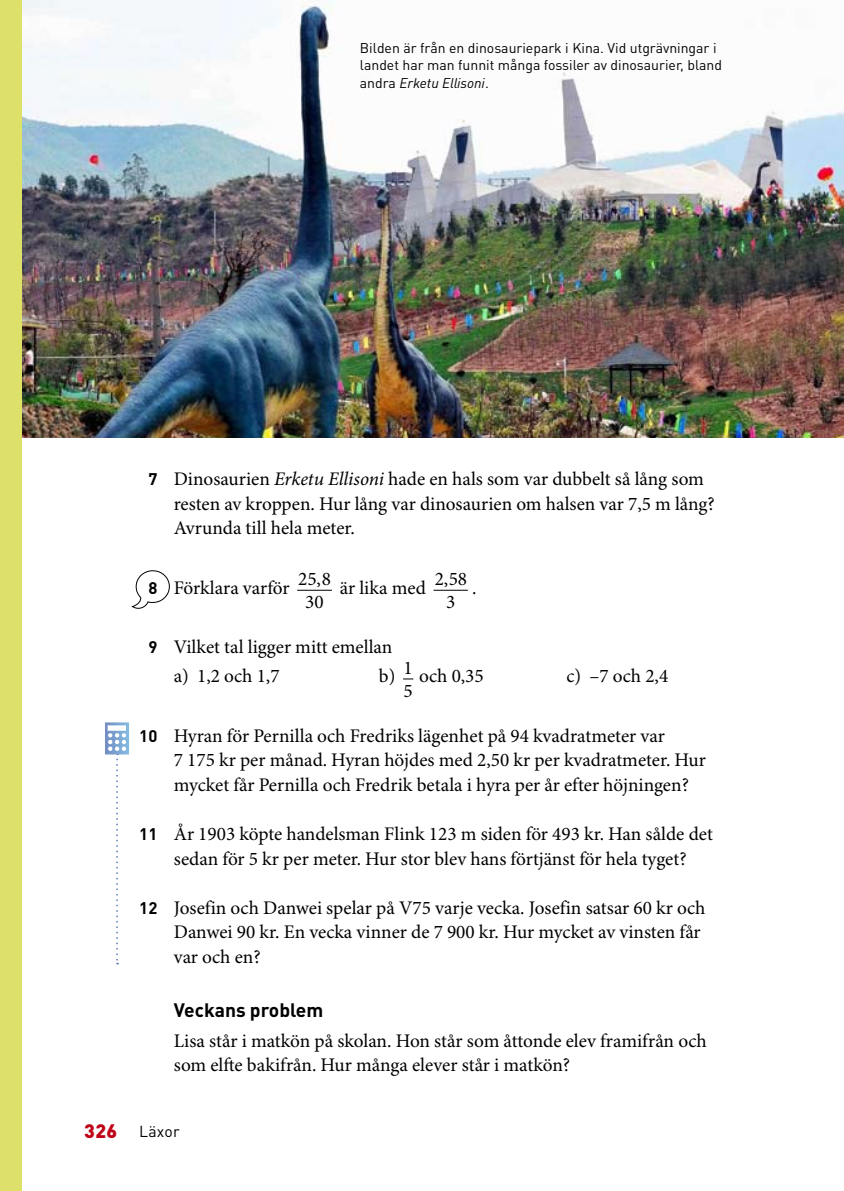
<style>
.page{position:relative;width:844px;height:1191px;background:#fff}
.page>*{position:absolute;margin:0;border:0;box-sizing:border-box;transform-origin:0 0}
.t1{font:19.25px/24.5px "Minion Pro";color:#000}
.t2{font:700 19.25px "DIN Pro";color:#000}
.t3{font:15.75px "DIN Pro";letter-spacing:.02em;color:#000}
.t4{font:14px/17.5px "DIN Pro";color:#000}
.s1{font-style:italic}
.s2{font-family:"DIN Pro";font-weight:700;font-size:16.62px}
.s3{font-weight:900;font-size:19.25px;color:#c00418}
</style>
<div class="page">
<hr style="left:297px;top:590px;width:35px;height:1px;background:#000">
<hr style="left:433px;top:590px;width:34px;height:1px;background:#000">
<svg style="left:131px;top:570px;width:39px;height:39px"></svg>
<svg style="left:105px;top:722px;width:24px;height:242px"></svg>
<img style="left:22px;top:0;width:821px;height:438px">
<div style="left:0;top:0;width:22px;height:1191px;background:#dde069"></div>
<p class="t4" style="left:360px;top:38px;width:363px">Bilden är från en dinosauriepark i Kina. Vid utgrävningar i landet har man funnit många fossiler av dinosaurier, bland andra <span class="s1">Erketu Ellisoni</span>.</p>
<p class="t1" style="left:174px;top:468px;width:542px;text-indent:-25px"><span class="s2">7</span> Dinosaurien <span class="s1">Erketu Ellisoni</span> hade en hals som var dubbelt så lång som resten av kroppen. Hur lång var dinosaurien om halsen var 7,5 m lång?<br>Avrunda till hela meter.</p>
<p class="t1" style="left:148px;top:576px;width:143px"><span class="s2">8</span> Förklara varför</p>
<p class="t1" style="left:298px;top:567px;width:34px;line-height:23.4px;text-align:center">25 8<br>30</p>
<p class="t1" style="left:316px;top:567px;width:6px">,</p>
<p class="t1" style="left:340px;top:576px;width:87px">är lika med</p>
<p class="t1" style="left:434px;top:567px;width:34px;line-height:23.4px;text-align:center">258<br>3</p>
<p class="t1" style="left:443px;top:567px;width:6px">,</p>
<p class="t1" style="left:472px;top:576px;width:6px">.</p>
<p class="t1" style="left:174px;top:633px;width:220px;line-height:29.4px;text-indent:-25px"><span class="s2">9</span> Vilket tal ligger mitt emellan a) 1,2 och 1,7</p>
<p class="t1" style="left:379px;top:665px;width:18px">b)</p>
<p class="t1" style="left:403px;top:656px;width:11px;line-height:23.4px">1<br>5</p>
<p class="t1" style="left:419px;top:665px;width:66px">och 0,35</p>
<p class="t1" style="left:566px;top:665px;width:103px">c) –7 och 2,4</p>
<p class="t1" style="left:174px;top:724px;width:533px;text-indent:-35px"><span class="s2">10</span> Hyran för Pernilla och Fredriks lägenhet på 94 kvadratmeter var<br>7 175 kr per månad. Hyran höjdes med 2,50 kr per kvadratmeter. Hur mycket får Pernilla och Fredrik betala i hyra per år efter höjningen?</p>
<p class="t1" style="left:139px;top:822px;width:575px;text-align:center"><span class="s2">11</span> År 1903 köpte handelsman Flink 123 m siden för 493 kr. Han sålde det sedan för 5 kr per meter. Hur stor blev hans förtjänst för hela tyget?</p>
<p class="t1" style="left:174px;top:896px;width:533px;text-indent:-35px"><span class="s2">12</span> Josefin och Danwei spelar på V75 varje vecka. Josefin satsar 60 kr och<br>Danwei 90 kr. En vecka vinner de 7 900 kr. Hur mycket av vinsten får var och en?</p>
<p class="t2" style="left:174px;top:997px;width:151px">Veckans problem</p>
<p class="t1" style="left:174px;top:1029px;width:534px">Lisa står i matkön på skolan. Hon står som åttonde elev framifrån och som elfte bakifrån. Hur många elever står i matkön?</p>
<p class="t3" style="left:84px;top:1120px;width:97px"><span class="s3">326</span> Läxor</p>
</div>
